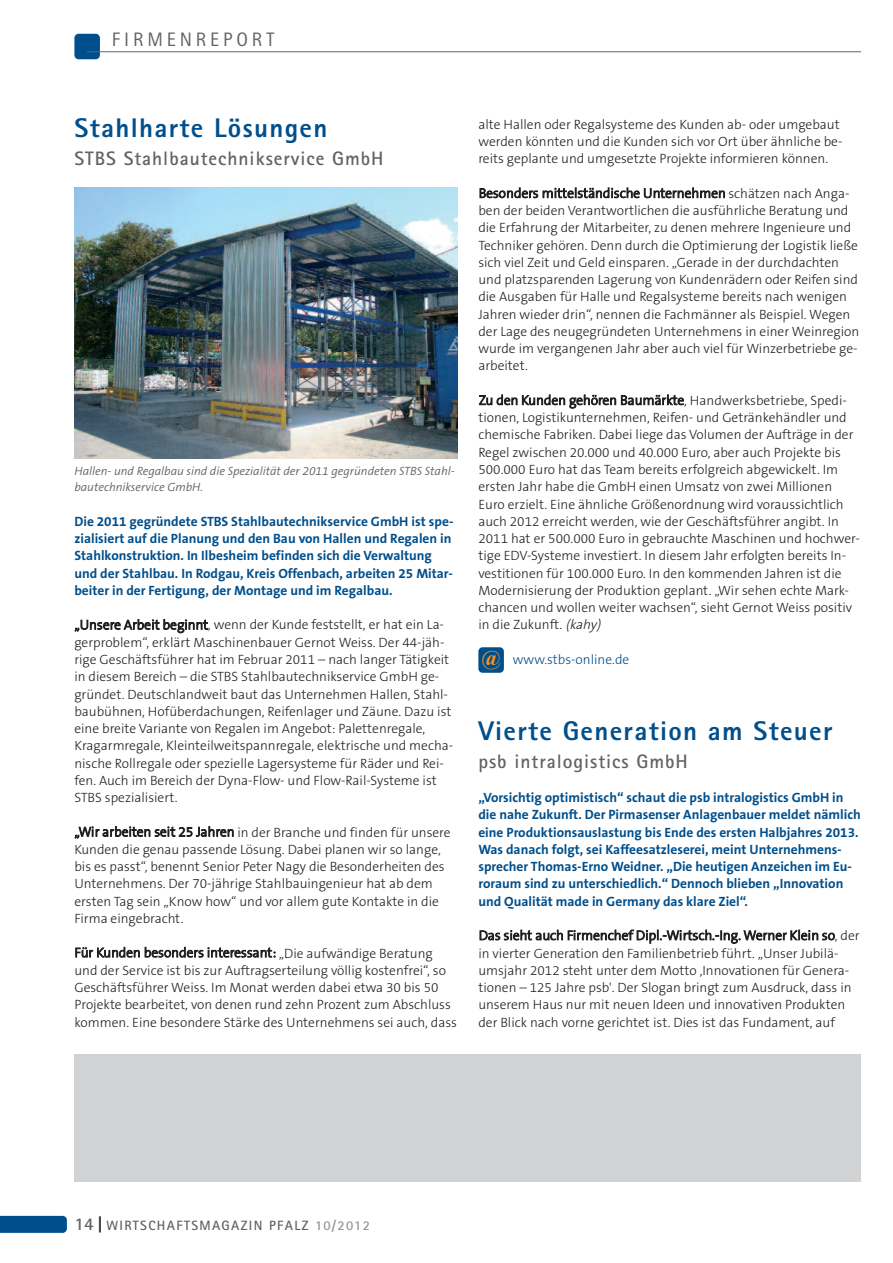
<style>
.page{position:relative;width:893px;height:1263px;background:#fff}
.page>*{position:absolute;margin:0;border:0;box-sizing:border-box;transform-origin:0 0}
.t1{font:800 27px "Rotis Sans Serif";letter-spacing:.05em;color:#004f8c}
.t2{font:italic 700 21px "Times New Roman";color:#f7931d}
.t3{font:700 19.5px "Rotis Sans Serif";letter-spacing:.05em;color:#636366}
.t4{font:19.5px "Rotis Sans Serif";letter-spacing:.2em;color:#636366}
.t5{font:300 13.5px/17.2px "The Sans B3";color:#231f20}
.t6{font:700 13.5px/17.2px "The Sans B7";color:#004f8c}
.t7{font:700 13.5px "Rotis Sans Serif";letter-spacing:.1em;color:#636366}
.t8{font:300 13.5px "The Sans B3";color:#004f8c}
.t9{font:italic 300 12px/16.5px "The Sans B4";color:#636366}
.s1{font-style:italic}
.s2{font-size:18px}
.s3{font-size:18px;color:#231f20}
.s4{color:#939598}
</style>
<div class="page">
<svg style="left:0;top:1216px;width:67px;height:17px"></svg>
<div style="left:74px;top:34px;width:26px;height:25px;background:#004f8c;border-radius:4px"></div>
<hr style="left:87px;top:51px;width:774px;height:1px;background:#636366">
<div style="left:74px;top:1054px;width:787px;height:128px;background:#d1d2d4"></div>
<img style="left:74px;top:187px;width:383px;height:271px">
<div style="left:478px;top:647px;width:26px;height:26px;background:#004f8c;border-radius:4px"></div>
<p class="t4" style="left:112px;top:32px;width:164px">FIRMENREPORT</p>
<p class="t1" style="left:74px;top:118px;width:255px">Stahlharte Lösungen</p>
<p class="t3" style="left:74px;top:151px;width:311px">STBS Stahlbautechnikservice GmbH</p>
<p class="t9" style="left:74px;top:463px;width:382px">Hallen- und Regalbau sind die Spezialität der 2011 gegründeten STBS Stahl&shy;bautechnikservice GmbH.</p>
<p class="t6" style="left:74px;top:513px;width:381px">Die 2011 gegründete STBS Stahlbautechnikservice GmbH ist spe&shy;zialisiert auf die Planung und den Bau von Hallen und Regalen in Stahlkonstruktion. In Ilbesheim befinden sich die Verwaltung und der Stahlbau. In Rodgau, Kreis Offenbach, arbeiten 25 Mitar&shy;beiter in der Fertigung, der Montage und im Regalbau.</p>
<p class="t5" style="left:74px;top:617px;width:380px">„Unsere Arbeit beginnt, wenn der Kunde feststellt, er hat ein La&shy;gerproblem“, erklärt Maschinenbauer Gernot Weiss. Der 44-jäh&shy;rige Geschäftsführer hat im Februar 2011 – nach langer Tätigkeit in diesem Bereich – die STBS Stahlbautechnikservice GmbH ge&shy;gründet. Deutschlandweit baut das Unternehmen Hallen, Stahl&shy;baubühnen, Hofüberdachungen, Reifenlager und Zäune. Dazu ist eine breite Variante von Regalen im Angebot: Palettenregale, Kragarmregale, Kleinteilweitspannregale, elektrische und mecha&shy;nische Rollregale oder spezielle Lagersysteme für Räder und Rei&shy;fen. Auch im Bereich der Dyna-Flow- und Flow-Rail-Systeme ist STBS spezialisiert.</p>
<p class="t5" style="left:74px;top:824px;width:378px">„Wir arbeiten seit 25 Jahren in der Branche und finden für unsere Kunden die genau passende Lösung. Dabei planen wir so lange, bis es passt“, benennt Senior Peter Nagy die Besonderheiten des Unternehmens. Der 70-jährige Stahlbauingenieur hat ab dem ersten Tag sein „Know how“ und vor allem gute Kontakte in die Firma eingebracht.</p>
<p class="t5" style="left:74px;top:944px;width:384px">Für Kunden besonders interessant: „Die aufwändige Beratung und der Service ist bis zur Auftragserteilung völlig kostenfrei“, so Geschäftsführer Weiss. Im Monat werden dabei etwa 30 bis 50<br>Projekte bearbeitet, von denen rund zehn Prozent zum Abschluss kommen. Eine besondere Stärke des Unternehmens sei auch, dass</p>
<p class="t5" style="left:478px;top:116px;width:366px">alte Hallen oder Regalsysteme des Kunden ab- oder umgebaut werden könnten und die Kunden sich vor Ort über ähnliche be&shy;reits geplante und umgesetzte Projekte informieren können.</p>
<p class="t5" style="left:478px;top:185px;width:382px">Besonders mittelständische Unternehmen schätzen nach Anga&shy;ben der beiden Verantwortlichen die ausführliche Beratung und die Erfahrung der Mitarbeiter, zu denen mehrere Ingenieure und Techniker gehören. Denn durch die Optimierung der Logistik ließe sich viel Zeit und Geld einsparen. „Gerade in der durchdachten und platzsparenden Lagerung von Kundenrädern oder Reifen sind die Ausgaben für Halle und Regalsysteme bereits nach wenigen Jahren wieder drin“, nennen die Fachmänner als Beispiel. Wegen der Lage des neugegründeten Unternehmens in einer Weinregion wurde im vergangenen Jahr aber auch viel für Winzerbetriebe ge&shy;arbeitet.</p>
<p class="t5" style="left:478px;top:392px;width:383px">Zu den Kunden gehören Baumärkte, Handwerksbetriebe, Spedi&shy;tionen, Logistikunternehmen, Reifen- und Getränkehändler und chemische Fabriken. Dabei liege das Volumen der Aufträge in der Regel zwischen 20.000 und 40.000 Euro, aber auch Projekte bis 500.000 Euro hat das Team bereits erfolgreich abgewickelt. Im ersten Jahr habe die GmbH einen Umsatz von zwei Millionen Euro erzielt. Eine ähnliche Größenordnung wird voraussichtlich auch 2012 erreicht werden, wie der Geschäftsführer angibt. In 2011 hat er 500.000 Euro in gebrauchte Maschinen und hochwer&shy;tige EDV-Systeme investiert. In diesem Jahr erfolgten bereits In&shy;vestitionen für 100.000 Euro. In den kommenden Jahren ist die Modernisierung der Produktion geplant. „Wir sehen echte Mark&shy;chancen und wollen weiter wachsen“, sieht Gernot Weiss positiv in die Zukunft. <span class="s1">(kahy)</span></p>
<p class="t8" style="left:513px;top:652px;width:118px">www.stbs-online.de</p>
<p class="t2" style="left:481px;top:645px;width:19px">@</p>
<p class="t1" style="left:478px;top:721px;width:356px">Vierte Generation am Steuer</p>
<p class="t3" style="left:478px;top:754px;width:211px">psb intralogistics GmbH</p>
<p class="t6" style="left:478px;top:789px;width:384px">„Vorsichtig optimistisch“ schaut die psb intralogistics GmbH in die nahe Zukunft. Der Pirmasenser Anlagenbauer meldet nämlich eine Produktionsauslastung bis Ende des ersten Halbjahres 2013.<br>Was danach folgt, sei Kaffeesatzleserei, meint Unternehmens&shy;sprecher Thomas-Erno Weidner. „Die heutigen Anzeichen im Eu&shy;roraum sind zu unterschiedlich.“ Dennoch blieben „Innovation und Qualität made in Germany das klare Ziel“.</p>
<p class="t5" style="left:478px;top:927px;width:383px">Das sieht auch Firmenchef Dipl.-Wirtsch.-Ing. Werner Klein so, der in vierter Generation den Familienbetrieb führt. „Unser Jubilä&shy;umsjahr 2012 steht unter dem Motto ,Innovationen für Genera&shy;tionen – 125 Jahre psb'. Der Slogan bringt zum Ausdruck, dass in unserem Haus nur mit neuen Ideen und innovativen Produkten der Blick nach vorne gerichtet ist. Dies ist das Fundament, auf</p>
<p class="t7" style="left:74px;top:1221px;width:297px"><span class="s2">14</span> <span class="s3">|</span> WIRTSCHAFTSMAGAZIN PFALZ <span class="s4">10/2012</span></p>
</div>
